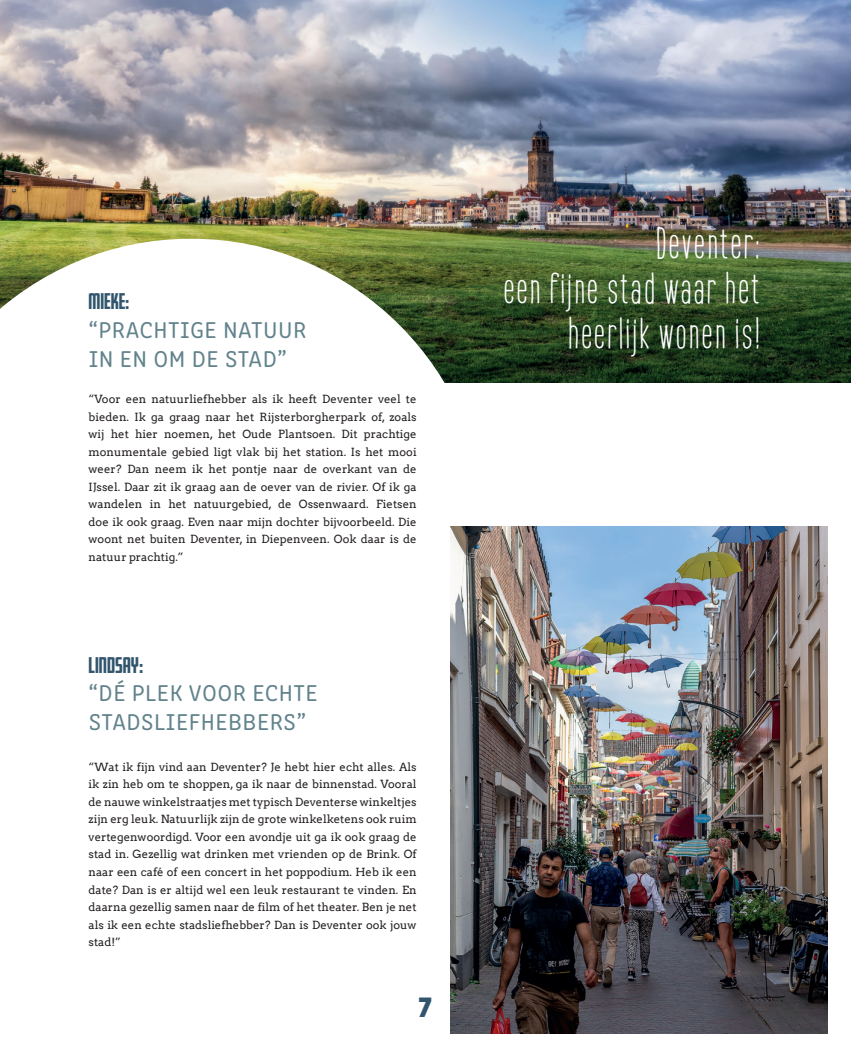
<style>
.page{position:relative;width:851px;height:1053px;background:#fff}
.page>*{position:absolute;margin:0;border:0;box-sizing:border-box;transform-origin:0 0}
.t1{font:700 44.88px/44.8px "Montana";color:#fff;text-align:right}
.t2{font:900 24.25px "Amboy";color:#30556d}
.t3{font:23.75px/28.8px "Clone Rounded";letter-spacing:.02em;color:#62838c}
.t4{font:900 19.88px "Fresno";color:#30556d}
.t5{font:11.25px/17.5px "Arvo";color:#231f20;text-align:justify}
</style>
<div class="page">
<img style="left:0;top:0;width:850px;height:383px">
<svg style="left:57px;top:239px;width:429px;height:144px"></svg>
<img style="left:0;top:176px;width:57px;height:207px">
<img style="left:450px;top:526px;width:377px;height:507px">
<h3 class="t4" style="left:89px;top:290px;width:42px">MIEKE:</h3>
<h3 class="t3" style="left:89px;top:313px;width:219px">“PRACHTIGE NATUUR<br>IN EN OM DE STAD”</h3>
<p class="t5" style="left:89px;top:390px;width:329px">“Voor een natuurliefhebber als ik heeft Deventer veel te bieden. Ik ga graag naar het Rijsterborgherpark of, zoals wij het hier noemen, het Oude Plantsoen. Dit prachtige monumentale gebied ligt vlak bij het station. Is het mooi weer? Dan neem ik het pontje naar de overkant van de IJssel. Daar zit ik graag aan de oever van de rivier. Of ik ga wandelen in het natuurgebied, de Ossenwaard. Fietsen doe ik ook graag. Even naar mijn dochter bijvoorbeeld. Die woont net buiten Deventer, in Diepenveen. Ook daar is de natuur prachtig.”</p>
<h3 class="t4" style="left:89px;top:653px;width:56px">LINDSAY:</h3>
<h3 class="t3" style="left:89px;top:677px;width:230px">“DÉ PLEK VOOR ECHTE<br>STADSLIEFHEBBERS”</h3>
<p class="t5" style="left:89px;top:758px;width:329px">“Wat ik fijn vind aan Deventer? Je hebt hier echt alles. Als ik zin heb om te shoppen, ga ik naar de binnenstad. Vooral de nauwe winkelstraatjes met typisch Deventerse winkeltjes zijn erg leuk. Natuurlijk zijn de grote winkelketens ook ruim vertegenwoordigd. Voor een avondje uit ga ik ook graag de stad in. Gezellig wat drinken met vrienden op de Brink. Of naar een café of een concert in het poppodium. Heb ik een date? Dan is er altijd wel een leuk restaurant te vinden. En daarna gezellig samen naar de film of het theater. Ben je net als ik een echte stadsliefhebber? Dan is Deventer ook jouw stad!”</p>
<h2 class="t2" style="left:419px;top:993px;width:15px">7</h2>
<h1 class="t1" style="left:504px;top:220px;width:259px">Deventer:<br>een fijne stad waar het heerlijk wonen is!</h1>
</div>
